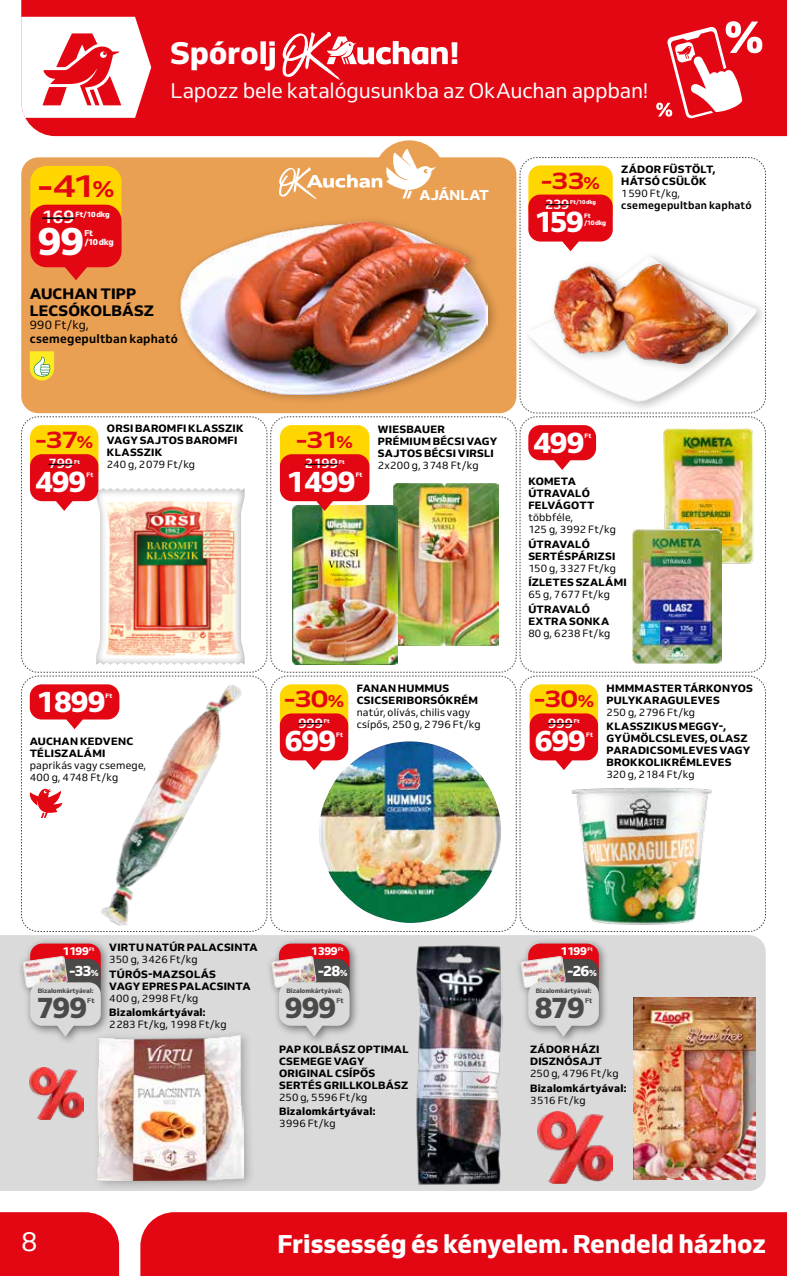
<style>
.page{position:relative;width:787px;height:1276px;background:#fff}
.page>*{position:absolute;margin:0;border:0;box-sizing:border-box;transform-origin:0 0}
.t1{font:800 39px "Venn";color:#fff}
.t2{font:700 31.5px "Venn Semi Ex";color:#e30613}
.t3{font:800 30.9px "Venn";color:#fff}
.t4{font:800 29.25px "Venn";letter-spacing:-.04em;color:#fff}
.t5{font:800 29.25px "Venn";letter-spacing:-.05em;color:#4a4a49}
.t6{font:27px "Venn";color:#fff}
.t7{font:800 25.5px "Venn";color:#fff}
.t8{font:700 23.7px "Venn Semi Ex";letter-spacing:-.07em;color:#e30613}
.t9{font:21px "Venn";letter-spacing:-.01em;color:#fff}
.t10{font:700 18px "Venn";color:#fff}
.t11{font:800 15px/16.5px "Venn";letter-spacing:.01em;color:#000}
.t12{font:800 14.7px "Venn";color:#fff}
.t13{font:800 14.25px "Venn";letter-spacing:.005em;color:#fff}
.t14{font:700 13.5px "Venn";color:#fff}
.t15{font:700 12px "Venn";letter-spacing:.015em;color:#000}
.t16{font:12px "Venn";letter-spacing:.01em;color:#000}
.t17{font:800 11.25px "Venn";letter-spacing:-.03em;color:#fff}
.t18{font:800 10.5px/12px "Venn";letter-spacing:.025em;color:#000}
.t19{font:10.5px/12px "Venn";letter-spacing:.01em;color:#000}
.t20{font:700 10.5px "Venn";letter-spacing:.02em;color:#000}
.t21{font:800 8.55px/9px "Venn";letter-spacing:-.045em;color:#fff}
.t22{font:800 7.5px "Venn";letter-spacing:-.025em;color:#fff}
.t23{font:800 6.75px "Venn";color:#4a4a49}
.t24{font:800 6.3px "Venn";color:#4a4a49}
.t25{font:800 6.3px/6.8px "Venn";letter-spacing:.015em;color:#fff}
.t26{font:800 5.7px "Venn";letter-spacing:-.005em;color:#fff}
.t27{font:800 5.1px "Venn";color:#fff}
.s1{font-size:23.1px}
.s2{font-size:17.4px}
.s3{font-size:9px}
</style>
<div class="page">
<div style="left:0;top:1212px;width:119px;height:64px;background:#e30613"></div>
<div style="left:140px;top:1212px;width:647px;height:64px;background:#e30613"></div>
<div style="left:373px;top:140px;width:72px;height:72px;background:#eaa053;border-radius:50%"></div>
<div style="left:21px;top:0;width:766px;height:136px;background:#e30613"></div>
<svg style="left:21px;top:17px;width:130px;height:101px"></svg>
<svg style="left:656px;top:21px;width:106px;height:112px"></svg>
<svg style="left:282px;top:32px;width:166px;height:49px"></svg>
<div style="left:0;top:935px;width:765px;height:256px;background:#dadada"></div>
<img style="left:414px;top:942px;width:88px;height:244px">
<div style="left:92px;top:1028px;width:164px;height:164px;background:#000;opacity:.25"></div>
<img style="left:98px;top:1035px;width:145px;height:145px">
<img style="left:633px;top:997px;width:122px;height:182px">
<div style="left:265px;top:937px;width:95px;height:109px;background:#000;opacity:.5"></div>
<div style="left:279px;top:943px;width:70px;height:46px;background:#e30613;border-radius:12px"></div>
<svg style="left:272px;top:956px;width:77px;height:80px;background:#c4baba"></svg>
<div style="left:515px;top:937px;width:94px;height:109px;background:#000;opacity:.5"></div>
<div style="left:528px;top:943px;width:71px;height:46px;background:#e30613;border-radius:12px"></div>
<svg style="left:521px;top:956px;width:78px;height:80px;background:#c3b9b9"></svg>
<div style="left:17px;top:937px;width:94px;height:109px;background:#000;opacity:.5"></div>
<div style="left:30px;top:943px;width:71px;height:46px;background:#e30613;border-radius:12px"></div>
<svg style="left:23px;top:956px;width:78px;height:80px;background:#c3b9b9"></svg>
<img style="left:21px;top:148px;width:745px;height:784px">
<hr style="left:42px;top:217px;width:32px;height:2px;background:#000">
<img style="left:537px;top:1111px;width:75px;height:72px">
<img style="left:30px;top:1067px;width:53px;height:52px">
<h3 class="t3" style="left:170px;top:33px;width:108px">Spórolj</h3>
<h3 class="t3" style="left:450px;top:33px;width:11px">!</h3>
<h2 class="t2" style="left:38px;top:166px;width:79px">-41<span class="s1">%</span></h2>
<h3 class="t10" style="left:42px;top:206px;width:34px">169</h3>
<p class="t22" style="left:75px;top:210px;width:36px">Ft/10 dkg</p>
<h1 class="t1" style="left:38px;top:217px;width:48px">99</h1>
<p class="t21" style="left:84px;top:228px;width:31px">Ft<br>/10 dkg</p>
<h3 class="t9" style="left:170px;top:79px;width:479px">Lapozz bele katalógusunkba az OkAuchan appban!</h3>
<h3 class="t13" style="left:419px;top:186px;width:71px">AJÁNLAT</h3>
<h3 class="t8" style="left:541px;top:166px;width:61px">-33<span class="s2">%</span></h3>
<p class="t14" style="left:545px;top:196px;width:26px">239</p>
<p class="t26" style="left:570px;top:198px;width:27px">Ft/10 dkg</p>
<h3 class="t4" style="left:534px;top:204px;width:51px">159</h3>
<p class="t25" style="left:584px;top:212px;width:23px">Ft<br>/10 dkg</p>
<p class="t18" style="left:621px;top:163px;width:96px">ZÁDOR FÜSTÖLT,<br>HÁTSÓ CSÜLÖK</p>
<p class="t19" style="left:621px;top:187px;width:60px">1 590 Ft/kg,</p>
<p class="t20" style="left:621px;top:199px;width:132px">csemegepultban kapható</p>
<h3 class="t11" style="left:30px;top:285px;width:126px">AUCHAN TIPP<br>LECSÓKOLBÁSZ</h3>
<p class="t16" style="left:30px;top:318px;width:61px">990 Ft/kg,</p>
<p class="t15" style="left:30px;top:331px;width:149px">csemegepultban kapható</p>
<p class="t18" style="left:107px;top:422px;width:138px">ORSI BAROMFI KLASSZIK<br>VAGY SAJTOS BAROMFI<br>KLASSZIK</p>
<p class="t19" style="left:107px;top:458px;width:90px">240 g, 2 079 Ft/kg</p>
<p class="t18" style="left:378px;top:422px;width:121px">WIESBAUER<br>PRÉMIUM BÉCSI VAGY<br>SAJTOS BÉCSI VIRSLI</p>
<h3 class="t8" style="left:35px;top:425px;width:60px">-37<span class="s2">%</span></h3>
<h3 class="t8" style="left:296px;top:425px;width:59px">-31<span class="s2">%</span></h3>
<p class="t14" style="left:305px;top:455px;width:35px">2 199</p>
<p class="t26" style="left:339px;top:458px;width:7px">Ft</p>
<h3 class="t4" style="left:287px;top:463px;width:70px">1 499</h3>
<p class="t25" style="left:356px;top:471px;width:8px">Ft</p>
<p class="t14" style="left:49px;top:455px;width:26px">799</p>
<p class="t19" style="left:378px;top:459px;width:102px">2x200 g, 3 748 Ft/kg</p>
<p class="t26" style="left:74px;top:458px;width:7px">Ft</p>
<h3 class="t4" style="left:35px;top:463px;width:53px">499</h3>
<p class="t25" style="left:86px;top:471px;width:8px">Ft</p>
<h3 class="t4" style="left:37px;top:683px;width:70px">1 899</h3>
<p class="t25" style="left:106px;top:692px;width:8px">Ft</p>
<p class="t18" style="left:30px;top:735px;width:105px">AUCHAN KEDVENC<br>TÉLISZALÁMI</p>
<p class="t19" style="left:30px;top:759px;width:118px">paprikás vagy csemege,<br>400 g, 4 748 Ft/kg</p>
<h3 class="t8" style="left:284px;top:684px;width:62px">-30<span class="s2">%</span></h3>
<p class="t14" style="left:298px;top:714px;width:26px">999</p>
<p class="t26" style="left:324px;top:717px;width:7px">Ft</p>
<h3 class="t4" style="left:285px;top:722px;width:53px">699</h3>
<p class="t25" style="left:336px;top:731px;width:8px">Ft</p>
<p class="t18" style="left:357px;top:682px;width:123px">FANAN HUMMUS<br>CSICSERIBORSÓKRÉM</p>
<p class="t19" style="left:357px;top:706px;width:125px">natúr, olívás, chilis vagy csípős, 250 g, 2 796 Ft/kg</p>
<h3 class="t4" style="left:533px;top:424px;width:53px">499</h3>
<p class="t25" style="left:584px;top:432px;width:8px">Ft</p>
<p class="t18" style="left:528px;top:475px;width:68px">KOMETA<br>ÚTRAVALÓ<br>FELVÁGOTT</p>
<p class="t19" style="left:528px;top:511px;width:89px">többféle,<br>125 g, 3 992 Ft/kg</p>
<p class="t18" style="left:528px;top:538px;width:88px">ÚTRAVALÓ<br>SERTÉSPÁRIZSI</p>
<p class="t19" style="left:528px;top:562px;width:89px">150 g, 3 327 Ft/kg</p>
<p class="t18" style="left:528px;top:576px;width:100px">ÍZLETES SZALÁMI</p>
<p class="t19" style="left:528px;top:588px;width:83px">65 g, 7 677 Ft/kg</p>
<p class="t18" style="left:528px;top:603px;width:82px">ÚTRAVALÓ<br>EXTRA SONKA</p>
<p class="t19" style="left:528px;top:627px;width:84px">80 g, 6 238 Ft/kg</p>
<h3 class="t8" style="left:534px;top:684px;width:62px">-30<span class="s2">%</span></h3>
<p class="t14" style="left:548px;top:714px;width:26px">999</p>
<p class="t26" style="left:574px;top:717px;width:7px">Ft</p>
<h3 class="t4" style="left:535px;top:722px;width:53px">699</h3>
<p class="t25" style="left:586px;top:731px;width:8px">Ft</p>
<p class="t18" style="left:606px;top:682px;width:148px">HMMMASTER TÁRKONYOS<br>PULYKARAGULEVES</p>
<p class="t19" style="left:606px;top:706px;width:90px">250 g, 2 796 Ft/kg</p>
<p class="t18" style="left:606px;top:720px;width:145px">KLASSZIKUS MEGGY-,<br>GYÜMÖLCSLEVES, OLASZ<br>PARADICSOMLEVES VAGY<br>BROKKOLIKRÉMLEVES</p>
<p class="t19" style="left:606px;top:768px;width:90px">320 g, 2 184 Ft/kg</p>
<p class="t17" style="left:63px;top:944px;width:28px">1 199</p>
<p class="t27" style="left:89px;top:946px;width:7px">Ft</p>
<h3 class="t12" style="left:69px;top:961px;width:31px">-33<span class="s3">%</span></h3>
<p class="t24" style="left:38px;top:987px;width:57px">Bizalomkártyával:</p>
<h3 class="t5" style="left:36px;top:989px;width:52px">799</h3>
<p class="t23" style="left:87px;top:996px;width:9px">Ft</p>
<p class="t18" style="left:109px;top:941px;width:150px">VIRTU NATÚR PALACSINTA</p>
<p class="t19" style="left:109px;top:953px;width:90px">350 g, 3 426 Ft/kg</p>
<p class="t18" style="left:109px;top:967px;width:143px">TÚRÓS-MAZSOLÁS<br>VAGY EPRES PALACSINTA</p>
<p class="t19" style="left:109px;top:991px;width:91px">400 g, 2 998 Ft/kg</p>
<p class="t18" style="left:109px;top:1006px;width:98px">Bizalomkártyával:</p>
<p class="t19" style="left:109px;top:1018px;width:119px">2 283 Ft/kg, 1 998 Ft/kg</p>
<p class="t17" style="left:311px;top:944px;width:28px">1 399</p>
<p class="t27" style="left:338px;top:946px;width:7px">Ft</p>
<h3 class="t12" style="left:318px;top:961px;width:31px">-28<span class="s3">%</span></h3>
<p class="t24" style="left:286px;top:987px;width:57px">Bizalomkártyával:</p>
<h3 class="t5" style="left:285px;top:989px;width:53px">999</h3>
<p class="t23" style="left:336px;top:996px;width:9px">Ft</p>
<p class="t17" style="left:561px;top:944px;width:28px">1 199</p>
<p class="t27" style="left:587px;top:946px;width:7px">Ft</p>
<h3 class="t12" style="left:567px;top:961px;width:31px">-26<span class="s3">%</span></h3>
<p class="t24" style="left:535px;top:987px;width:57px">Bizalomkártyával:</p>
<h3 class="t5" style="left:535px;top:989px;width:52px">879</h3>
<p class="t23" style="left:585px;top:996px;width:9px">Ft</p>
<p class="t18" style="left:279px;top:1042px;width:131px">PAP KOLBÁSZ OPTIMAL<br>CSEMEGE VAGY<br>ORIGINAL CSÍPŐS<br>SERTÉS GRILLKOLBÁSZ</p>
<p class="t19" style="left:279px;top:1090px;width:90px">250 g, 5 596 Ft/kg</p>
<p class="t18" style="left:279px;top:1105px;width:98px">Bizalomkártyával:</p>
<p class="t19" style="left:279px;top:1117px;width:58px">3 996 Ft/kg</p>
<p class="t18" style="left:530px;top:1043px;width:73px">ZÁDOR HÁZI<br>DISZNÓSAJT</p>
<p class="t19" style="left:530px;top:1067px;width:90px">250 g, 4 796 Ft/kg</p>
<p class="t18" style="left:530px;top:1082px;width:98px">Bizalomkártyával:</p>
<p class="t19" style="left:530px;top:1094px;width:57px">3 516 Ft/kg</p>
<h3 class="t6" style="left:21px;top:1225px;width:18px">8</h3>
<h3 class="t7" style="left:277px;top:1228px;width:490px">Frissesség és kényelem. Rendeld házhoz</h3>
</div>
